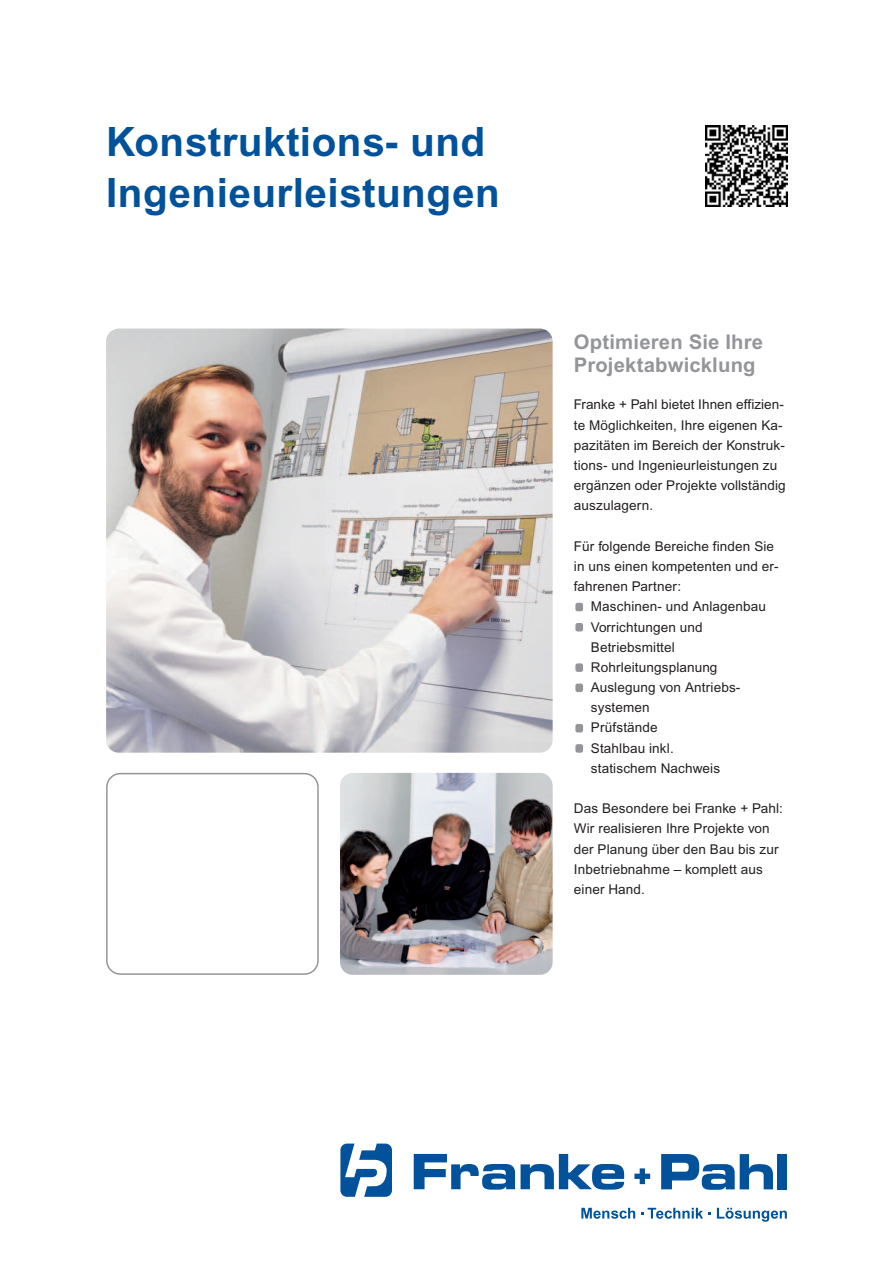
<style>
.page{position:relative;width:893px;height:1263px;background:#fff}
.page>*{position:absolute;margin:0;border:0;box-sizing:border-box;transform-origin:0 0}
.t1{font:700 40.5px/51.8px "Arial";letter-spacing:.01em;color:#01529a}
.t2{font:700 20.25px/22.5px "Arial";letter-spacing:.01em;color:#939598}
.t3{font:13.5px/20.2px "Arial";letter-spacing:.01em;color:#231f20}
</style>
<div class="page">
<svg style="left:340px;top:1144px;width:52px;height:53px"></svg>
<div style="left:778px;top:1154px;width:9px;height:35px;background:#01529a"></div>
<svg style="left:634px;top:1168px;width:16px;height:16px"></svg>
<svg style="left:661px;top:1154px;width:112px;height:36px"></svg>
<svg style="left:414px;top:1154px;width:210px;height:36px"></svg>
<svg style="left:581px;top:1208px;width:54px;height:11px"></svg>
<svg style="left:641px;top:1208px;width:69px;height:11px"></svg>
<svg style="left:717px;top:1208px;width:70px;height:14px"></svg>
<img style="left:106px;top:329px;width:447px;height:424px;border-radius:13px">
<img style="left:340px;top:773px;width:213px;height:202px;border-radius:13px">
<svg style="left:106px;top:773px;width:213px;height:202px"></svg>
<div style="left:575px;top:744px;width:8px;height:9px;background:#939598;border-radius:2px"></div>
<div style="left:575px;top:724px;width:8px;height:8px;background:#939598;border-radius:2px"></div>
<div style="left:575px;top:684px;width:8px;height:8px;background:#939598;border-radius:2px"></div>
<div style="left:575px;top:663px;width:8px;height:9px;background:#939598;border-radius:2px"></div>
<div style="left:575px;top:623px;width:8px;height:8px;background:#939598;border-radius:2px"></div>
<div style="left:575px;top:603px;width:8px;height:8px;background:#939598;border-radius:2px"></div>
<img style="left:706px;top:126px;width:81px;height:81px">
<h1 class="t1" style="left:106px;top:120px;width:395px">Konstruktions- und<br>Ingenieurleistungen</h1>
<h2 class="t2" style="left:574px;top:333px;width:191px">Optimieren Sie Ihre<br>Projektabwicklung</h2>
<p class="t3" style="left:574px;top:396px;width:213px">Franke + Pahl bietet Ihnen effizien&shy;te Möglichkeiten, Ihre eigenen Ka&shy;pazitäten im Bereich der Konstruk&shy;tions- und Ingenieurleistungen zu ergänzen oder Projekte vollständig auszulagern.</p>
<p class="t3" style="left:574px;top:537px;width:206px">Für folgende Bereiche finden Sie in uns einen kompetenten und er&shy;fahrenen Partner:</p>
<p class="t3" style="left:591px;top:598px;width:177px">Maschinen- und Anlagenbau<br>Vorrichtungen und<br>Betriebsmittel<br>Rohrleitungsplanung<br>Auslegung von Antriebs&shy;systemen<br>Prüfstände<br>Stahlbau inkl.<br>statischem Nachweis</p>
<p class="t3" style="left:574px;top:800px;width:211px">Das Besondere bei Franke + Pahl:<br>Wir realisieren Ihre Projekte von der Planung über den Bau bis zur<br>Inbetriebnahme – komplett aus einer Hand.</p>
</div>
